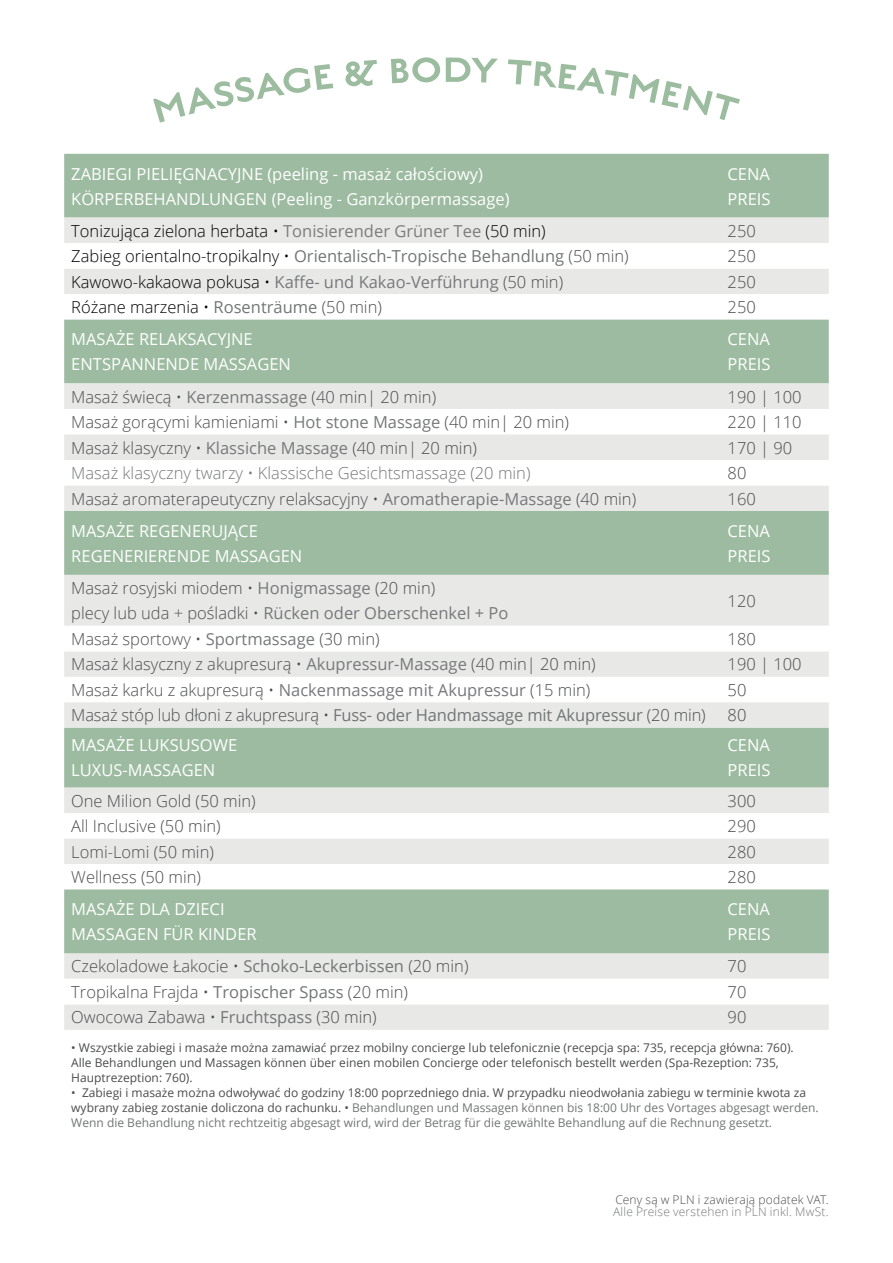
<style>
.page{position:relative;width:893px;height:1263px;background:#fff}
.page>*{position:absolute;margin:0;border:0;box-sizing:border-box;transform-origin:0 0}
.Table_Text{font:300 16.5px "Open Sans";color:#4b4c4d}
.Table_Text-2{font:16.5px "Open Sans";color:#fff}
.Table_Text-3{font:16.5px "Open Sans";color:#76787b}
.Table_Text-4{font:16.5px "Open Sans";color:#727576}
.Table_Text-5{font:300 16.5px "Open Sans";color:#000001}
.Table_Text-6{font:300 16.5px "Open Sans";color:#76787b}
.Table_Text-7{font:300 16.5px "Open Sans";color:#000}
.Table_Text-8{font:12px/15px "Open Sans";color:#727576}
.Table_Text-9{font:12px/15px "Open Sans";color:#4b4c4d}
.Copy_8pt__85k{font:300 12px "Open Sans";letter-spacing:.015em;color:#76787b}
.Copy_8pt__85k-2{font:300 12px "Open Sans";letter-spacing:.015em;color:#4b4c4d}
.s1{font-weight:400;color:#7c7c7b}
.s2{color:#020203}
.s3{font-weight:300;color:#000}
.s4{font-weight:300;color:#000001}
.s5{font-weight:300;color:#4b4c4d}
.s6{color:#000001}
.s7{font-weight:400;color:#727576}
.s8{color:#4b4c4d}
.s9{font-weight:400;color:#76787b}
</style>
<div class="page">
<div style="left:64px;top:154px;width:765px;height:64px;background:#9cbba0"></div>
<div style="left:64px;top:218px;width:765px;height:812px;background:#e8e9e7"></div>
<svg style="left:64px;top:243px;width:765px;height:77px"></svg>
<div style="left:64px;top:320px;width:765px;height:63px;background:#9cbba0"></div>
<svg style="left:64px;top:383px;width:765px;height:596px;fill:#e8e9e7"></svg>
<div style="left:64px;top:511px;width:765px;height:64px;background:#9cbba0"></div>
<div style="left:64px;top:728px;width:765px;height:59px;background:#9cbba0"></div>
<svg style="left:64px;top:813px;width:765px;height:25px"></svg>
<svg style="left:64px;top:864px;width:765px;height:25px"></svg>
<div style="left:64px;top:889px;width:765px;height:64px;background:#9cbba0"></div>
<svg style="left:64px;top:979px;width:765px;height:25px"></svg>
<svg style="left:153px;top:64px;width:180px;height:59px"></svg>
<svg style="left:345px;top:60px;width:32px;height:27px"></svg>
<svg style="left:391px;top:57px;width:49px;height:26px"></svg>
<svg style="left:446px;top:58px;width:52px;height:25px"></svg>
<svg style="left:508px;top:59px;width:232px;height:61px"></svg>
<p class="Table_Text-2" style="left:71px;top:162px;width:413px">ZABIEGI PIELIĘGNACYJNE (peeling - masaż całościowy)</p>
<p class="Table_Text-2" style="left:71px;top:187px;width:440px">KÖRPERBEHANDLUNGEN (Peeling - Ganzkörpermassage)</p>
<p class="Table_Text-2" style="left:728px;top:162px;width:44px">CENA</p>
<p class="Table_Text-2" style="left:728px;top:187px;width:44px">PREIS</p>
<p class="Table_Text-5" style="left:71px;top:219px;width:476px">Tonizująca zielona herbata • <span class="s1">Tonisierender Grüner Tee</span> <span class="s2">(50 min)</span></p>
<p class="Table_Text" style="left:728px;top:219px;width:30px">250</p>
<p class="Table_Text-4" style="left:71px;top:245px;width:559px"><span class="s3">Zabieg orientalno-tropikalny</span> <span class="s4">•</span> Orientalisch-Tropische Behandlung <span class="s5">(50 min)</span></p>
<p class="Table_Text" style="left:728px;top:245px;width:30px">250</p>
<p class="Table_Text-3" style="left:71px;top:270px;width:493px"><span class="s3">Kawowo-kakaowa pokusa</span> <span class="s4">•</span> Kaffe- und Kakao-Verführung <span class="s5">(50 min)</span></p>
<p class="Table_Text" style="left:728px;top:270px;width:30px">250</p>
<p class="Table_Text-7" style="left:71px;top:296px;width:312px">Różane marzenia <span class="s6">•</span> <span class="s7">Rosenträume</span> <span class="s8">(50 min)</span></p>
<p class="Table_Text" style="left:728px;top:296px;width:30px">250</p>
<p class="Table_Text-2" style="left:71px;top:328px;width:183px">MASAŻE RELAKSACYJNE</p>
<p class="Table_Text-2" style="left:71px;top:353px;width:221px">ENTSPANNENDE MASSAGEN</p>
<p class="Table_Text-2" style="left:728px;top:328px;width:44px">CENA</p>
<p class="Table_Text-2" style="left:728px;top:353px;width:44px">PREIS</p>
<p class="Table_Text" style="left:71px;top:385px;width:366px">Masaż świecą • <span class="s9">Kerzenmassage</span> (40 min| 20 min)</p>
<p class="Table_Text" style="left:728px;top:385px;width:76px">190 | 100</p>
<p class="Table_Text" style="left:71px;top:411px;width:499px">Masaż gorącymi kamieniami • <span class="s9">Hot stone Massage</span> (40 min| 20 min)</p>
<p class="Table_Text" style="left:728px;top:411px;width:76px">220 | 110</p>
<p class="Table_Text" style="left:71px;top:436px;width:407px">Masaż klasyczny • <span class="s9">Klassiche Massage</span> (40 min| 20 min)</p>
<p class="Table_Text" style="left:728px;top:436px;width:66px">170 | 90</p>
<p class="Table_Text-6" style="left:71px;top:462px;width:461px">Masaż klasyczny twarzy • Klassische Gesichtsmassage (20 min)</p>
<p class="Table_Text" style="left:728px;top:462px;width:20px">80</p>
<p class="Table_Text" style="left:71px;top:487px;width:566px">Masaż aromaterapeutyczny relaksacyjny • <span class="s9">Aromatherapie-Massage</span> (40 min)</p>
<p class="Table_Text" style="left:728px;top:487px;width:30px">160</p>
<p class="Table_Text-2" style="left:71px;top:519px;width:188px">MASAŻE REGENERUJĄCE</p>
<p class="Table_Text-2" style="left:71px;top:544px;width:232px">REGENERIERENDE MASSAGEN</p>
<p class="Table_Text-2" style="left:728px;top:519px;width:44px">CENA</p>
<p class="Table_Text-2" style="left:728px;top:544px;width:44px">PREIS</p>
<p class="Table_Text" style="left:71px;top:577px;width:365px">Masaż rosyjski miodem • <span class="s9">Honigmassage</span> (20 min)</p>
<p class="Table_Text-3" style="left:71px;top:602px;width:439px"><span class="s5">plecy lub uda + pośladki •</span> Rücken oder Oberschenkel + Po</p>
<p class="Table_Text" style="left:728px;top:589px;width:30px">120</p>
<p class="Table_Text" style="left:71px;top:628px;width:310px">Masaż sportowy • <span class="s9">Sportmassage</span> (30 min)</p>
<p class="Table_Text" style="left:728px;top:628px;width:30px">180</p>
<p class="Table_Text" style="left:71px;top:653px;width:526px">Masaż klasyczny z akupresurą • <span class="s9">Akupressur-Massage</span> (40 min| 20 min)</p>
<p class="Table_Text" style="left:728px;top:653px;width:76px">190 | 100</p>
<p class="Table_Text" style="left:71px;top:679px;width:520px">Masaż karku z akupresurą • <span class="s9">Nackenmassage mit Akupressur</span> (15 min)</p>
<p class="Table_Text" style="left:728px;top:679px;width:20px">50</p>
<p class="Table_Text" style="left:71px;top:704px;width:636px">Masaż stóp lub dłoni z akupresurą • <span class="s7">Fuss- oder Handmassage mit Akupressur</span> (20 min)</p>
<p class="Table_Text" style="left:728px;top:704px;width:20px">80</p>
<p class="Table_Text-2" style="left:71px;top:734px;width:167px">MASAŻE LUKSUSOWE</p>
<p class="Table_Text-2" style="left:71px;top:759px;width:146px">LUXUS-MASSAGEN</p>
<p class="Table_Text-2" style="left:728px;top:734px;width:44px">CENA</p>
<p class="Table_Text-2" style="left:728px;top:759px;width:44px">PREIS</p>
<p class="Table_Text" style="left:71px;top:789px;width:186px">One Milion Gold (50 min)</p>
<p class="Table_Text" style="left:728px;top:789px;width:30px">300</p>
<p class="Table_Text" style="left:71px;top:815px;width:151px">All Inclusive (50 min)</p>
<p class="Table_Text" style="left:728px;top:815px;width:30px">290</p>
<p class="Table_Text" style="left:71px;top:840px;width:144px">Lomi-Lomi (50 min)</p>
<p class="Table_Text" style="left:728px;top:840px;width:30px">280</p>
<p class="Table_Text" style="left:71px;top:866px;width:131px">Wellness (50 min)</p>
<p class="Table_Text" style="left:728px;top:866px;width:30px">280</p>
<p class="Table_Text-2" style="left:71px;top:898px;width:155px">MASAŻE DLA DZIECI</p>
<p class="Table_Text-2" style="left:71px;top:923px;width:187px">MASSAGEN FÜR KINDER</p>
<p class="Table_Text-2" style="left:728px;top:898px;width:44px">CENA</p>
<p class="Table_Text-2" style="left:728px;top:923px;width:44px">PREIS</p>
<p class="Table_Text" style="left:71px;top:955px;width:399px">Czekoladowe Łakocie • <span class="s7">Schoko-Leckerbissen</span> (20 min)</p>
<p class="Table_Text" style="left:728px;top:955px;width:20px">70</p>
<p class="Table_Text" style="left:71px;top:980px;width:338px">Tropikalna Frajda • <span class="s7">Tropischer Spass</span> (20 min)</p>
<p class="Table_Text" style="left:728px;top:980px;width:20px">70</p>
<p class="Table_Text" style="left:71px;top:1006px;width:307px">Owocowa Zabawa • <span class="s7">Fruchtspass</span> (30 min)</p>
<p class="Table_Text" style="left:728px;top:1006px;width:20px">90</p>
<p class="Table_Text-9" style="left:71px;top:1040px;width:724px">• Wszystkie zabiegi i masaże można zamawiać przez mobilny concierge lub telefonicznie (recepcja spa: 735, recepcja główna: 760).</p>
<p class="Table_Text-9" style="left:71px;top:1055px;width:709px">Alle Behandlungen und Massagen können über einen mobilen Concierge oder telefonisch bestellt werden (Spa-Rezeption: 735,<br>Hauptrezeption: 760).</p>
<p class="Table_Text-8" style="left:71px;top:1085px;width:749px"><span class="s8">• Zabiegi i masaże można odwoływać do godziny 18:00 poprzedniego dnia. W przypadku nieodwołania zabiegu w terminie kwota za wybrany zabieg zostanie doliczona do rachunku. •</span> Behandlungen und Massagen können bis 18:00 Uhr des Vortages abgesagt werden.<br>Wenn die Behandlung nicht rechtzeitig abgesagt wird, wird der Betrag für die gewählte Behandlung auf die Rechnung gesetzt.</p>
<p class="Copy_8pt__85k-2" style="left:615px;top:1191px;width:215px">Ceny są w PLN i zawierają podatek VAT.</p>
<p class="Copy_8pt__85k" style="left:613px;top:1203px;width:217px">Alle Preise verstehen in PLN inkl. MwSt.</p>
</div>
